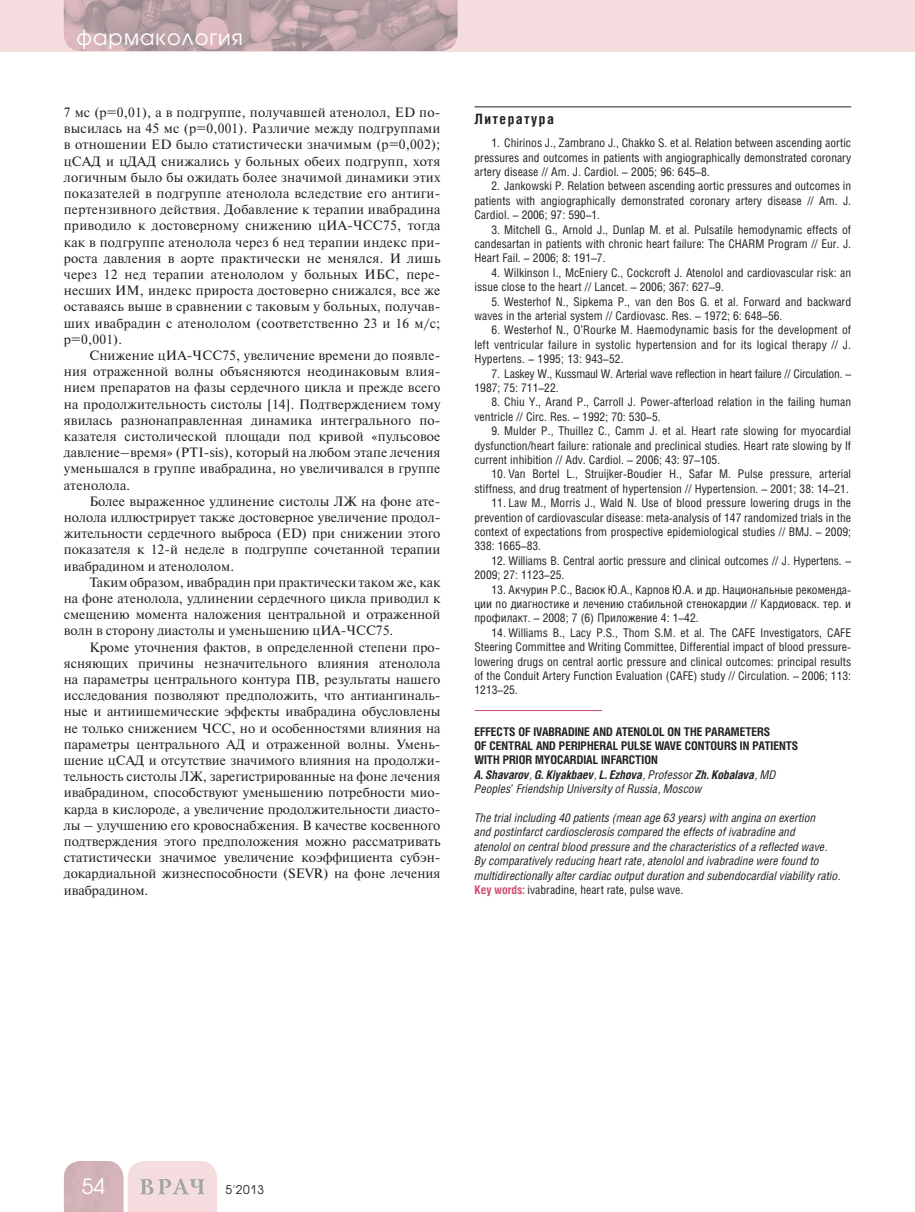
<style>
.page{position:relative;width:915px;height:1212px;background:#fff}
.page>*{position:absolute;margin:0;border:0;box-sizing:border-box;transform-origin:0 0}
.t1{font:21px "Avant Garde Gothic C";letter-spacing:.05em;color:#fff}
.t2{font:700 14.25px "Helios Cond";letter-spacing:.1em;color:#231f20}
.t3{font:13.5px/16.2px "Newton C";color:#231f20;text-align:justify}
.t4{font:12px/14.4px "Helios Cond";color:#231f20;text-align:justify}
.t5{font:italic 12px/14.4px "Helios Cond";color:#231f20}
.t6{font:700 12px/14.4px "Helios Cond";color:#231f20}
.t7{font:12px/14.4px "Helios Cond";letter-spacing:-.02em;color:#231f20}
.t8{font:12px "Avant Garde Gothic C";color:#231f20}
.s1{font-style:italic}
.s2{font-weight:400;font-style:italic}
.s3{font-weight:700;font-style:normal;color:#d04e72}
.s4{font-style:normal}
</style>
<div class="page">
<div style="left:0;top:0;width:914px;height:51px;background:#f5dddf"></div>
<svg style="left:64px;top:1161px;width:153px;height:51px;background:#e4cccf"></svg>
<img style="left:64px;top:0;width:393px;height:51px">
<hr style="left:474px;top:106px;width:376px;height:1px;background:#231f20">
<hr style="left:474px;top:710px;width:128px;height:1px;background:#d04e72">
<h1 class="t1" style="left:77px;top:27px;width:168px">фармакология</h1>
<p class="t3" style="left:64px;top:106px;width:378px">7 мс (р=0,01), а в подгруппе, получавшей атенолол, ED по&shy;высилась на 45 мс (р=0,001). Различие между подгруппами в отношении ED было статистически значимым (р=0,002); цСАД и цДАД снижались у больных обеих подгрупп, хотя логичным было бы ожидать более значимой динамики этих показателей в подгруппе атенолола вследствие его антиги&shy;пертензивного действия. Добавление к терапии ивабрадина приводило к достоверному снижению цИА-ЧСС75, тогда как в подгруппе атенолола через 6 нед терапии индекс при&shy;роста давления в аорте практически не менялся. И лишь через 12 нед терапии атенололом у больных ИБС, пере&shy;несших ИМ, индекс прироста достоверно снижался, все же оставаясь выше в сравнении с таковым у больных, получав&shy;ших ивабрадин с атенололом (соответственно 23 и 16 м/с; р=0,001).</p>
<p class="t3" style="left:64px;top:349px;width:378px;text-indent:26px">Снижение цИА-ЧСС75, увеличение времени до появле&shy;ния отраженной волны объясняются неодинаковым влия&shy;нием препаратов на фазы сердечного цикла и прежде всего на продолжительность систолы [14]. Подтверждением тому явилась разнонаправленная динамика интегрального по&shy;казателя систолической площади под кривой «пульсовое давление–время» (PTI-sis), который на любом этапе лечения уменьшался в группе ивабрадина, но увеличивался в группе атенолола.</p>
<p class="t3" style="left:64px;top:494px;width:378px;text-indent:26px">Более выраженное удлинение систолы ЛЖ на фоне ате&shy;нолола иллюстрирует также достоверное увеличение продол&shy;жительности сердечного выброса (ED) при снижении этого показателя к 12-й неделе в подгруппе сочетанной терапии ивабрадином и атенололом.</p>
<p class="t3" style="left:64px;top:575px;width:378px;text-indent:26px">Таким образом, ивабрадин при практически таком же, как на фоне атенолола, удлинении сердечного цикла приводил к смещению момента наложения центральной и отраженной волн в сторону диастолы и уменьшению цИА-ЧСС75.</p>
<p class="t3" style="left:64px;top:640px;width:378px;text-indent:26px">Кроме уточнения фактов, в определенной степени про&shy;ясняющих причины незначительного влияния атенолола на параметры центрального контура ПВ, результаты нашего исследования позволяют предположить, что антиангиналь&shy;ные и антиишемические эффекты ивабрадина обусловлены не только снижением ЧСС, но и особенностями влияния на параметры центрального АД и отраженной волны. Умень&shy;шение цСАД и отсутствие значимого влияния на продолжи&shy;тельность систолы ЛЖ, зарегистрированные на фоне лечения ивабрадином, способствуют уменьшению потребности мио&shy;карда в кислороде, а увеличение продолжительности диасто&shy;лы – улучшению его кровоснабжения. В качестве косвенного подтверждения этого предположения можно рассматривать статистически значимое увеличение коэффициента субэн&shy;докардиальной жизнеспособности (SEVR) на фоне лечения ивабрадином.</p>
<p class="t2" style="left:474px;top:114px;width:81px">Литература</p>
<p class="t4" style="left:474px;top:137px;width:378px;text-indent:17px">1. Chirinos J., Zambrano J., Chakko S. et al. Relation between ascending aortic pressures and outcomes in patients with angiographically demonstrated coronary artery disease // Am. J. Cardiol. – 2005; 96: 645–8.</p>
<p class="t4" style="left:474px;top:180px;width:378px;text-indent:17px">2. Jankowski P. Relation between ascending aortic pressures and outcomes in patients with angiographically demonstrated coronary artery disease // Am. J.<br>Cardiol. – 2006; 97: 590–1.</p>
<p class="t4" style="left:474px;top:223px;width:378px;text-indent:17px">3. Mitchell G., Arnold J., Dunlap M. et al. Pulsatile hemodynamic effects of candesartan in patients with chronic heart failure: The CHARM Program // Eur. J.<br>Heart Fail. – 2006; 8: 191–7.</p>
<p class="t4" style="left:474px;top:267px;width:378px;text-indent:17px">4. Wilkinson I., McEniery C., Cockcroft J. Atenolol and cardiovascular risk: an issue close to the heart // Lancet. – 2006; 367: 627–9.</p>
<p class="t4" style="left:474px;top:295px;width:378px;text-indent:17px">5. Westerhof N., Sipkema P., van den Bos G. et al. Forward and backward waves in the arterial system // Cardiovasc. Res. – 1972; 6: 648–56.</p>
<p class="t4" style="left:474px;top:324px;width:378px;text-indent:17px">6. Westerhof N., O’Rourke M. Haemodynamic basis for the development of left ventricular failure in systolic hypertension and for its logical therapy // J.<br>Hypertens. – 1995; 13: 943–52.</p>
<p class="t7" style="left:474px;top:367px;width:378px;text-indent:17px">7. Laskey W., Kussmaul W. Arterial wave reflection in heart failure // Circulation. –<br>1987; 75: 711–22.</p>
<p class="t4" style="left:474px;top:396px;width:378px;text-indent:17px">8. Chiu Y., Arand P., Carroll J. Power-afterload relation in the failing human ventricle // Circ. Res. – 1992; 70: 530–5.</p>
<p class="t4" style="left:474px;top:425px;width:378px;text-indent:17px">9. Mulder P., Thuillez C., Camm J. et al. Heart rate slowing for myocardial dysfunction/heart failure: rationale and preclinical studies. Heart rate slowing by If current inhibition // Adv. Cardiol. – 2006; 43: 97–105.</p>
<p class="t4" style="left:474px;top:468px;width:378px;text-align:right">10. Van Bortel L., Struijker-Boudier H., Safar M. Pulse pressure, arterial stiffness, and drug treatment of hypertension // Hypertension. – 2001; 38: 14–21.</p>
<p class="t4" style="left:474px;top:497px;width:378px;text-indent:17px">11. Law M., Morris J., Wald N. Use of blood pressure lowering drugs in the prevention of cardiovascular disease: meta-analysis of 147 randomized trials in the context of expectations from prospective epidemiological studies // BMJ. – 2009; 338: 1665–83.</p>
<p class="t4" style="left:474px;top:555px;width:378px;text-indent:17px">12. Williams B. Central aortic pressure and clinical outcomes // J. Hypertens. –<br>2009; 27: 1123–25.</p>
<p class="t4" style="left:474px;top:583px;width:378px;text-indent:17px">13. Акчурин Р.С., Васюк Ю.А., Карпов Ю.А. и др. Национальные рекоменда&shy;ции по диагностике и лечению стабильной стенокардии // Кардиоваск. тер. и профилакт. – 2008; 7 (6) Приложение 4: 1–42.</p>
<p class="t4" style="left:474px;top:627px;width:378px;text-indent:17px">14. Williams B., Lacy P.S., Thom S.M. et al. The CAFE Investigators, CAFE Steering Committee and Writing Committee, Differential impact of blood pressure&shy;lowering drugs on central aortic pressure and clinical outcomes: principal results of the Conduit Artery Function Evaluation (CAFE) study // Circulation. – 2006; 113:<br>1213–25.</p>
<p class="t6" style="left:474px;top:725px;width:325px">EFFECTS OF IVABRADINE AND ATENOLOL ON THE PARAMETERS<br>OF CENTRAL AND PERIPHERAL PULSE WAVE CONTOURS IN PATIENTS WITH PRIOR MYOCARDIAL INFARCTION<br><span class="s1">A. Shavarov</span><span class="s2">,</span> <span class="s1">G. Kiyakbaev</span><span class="s2">,</span> <span class="s1">L. Ezhova</span><span class="s2">, Professor</span> <span class="s1">Zh. Kobalava</span><span class="s2">, MD Peoples’ Friendship University of Russia, Moscow</span></p>
<p class="t5" style="left:474px;top:812px;width:367px">The trial including 40 patients (mean age 63 years) with angina on exertion<br>and postinfarct cardiosclerosis compared the effects of ivabradine and<br>atenolol on central blood pressure and the characteristics of a reflected wave.<br>By comparatively reducing heart rate, atenolol and ivabradine were found to multidirectionally alter cardiac output duration and subendocardial viability ratio.<br><span class="s3">Key words:</span> <span class="s4">ivabradine, heart rate, pulse wave.</span></p>
<h1 class="t1" style="left:82px;top:1177px;width:25px">54</h1>
<p class="t8" style="left:225px;top:1184px;width:40px">5'2013</p>
</div>
